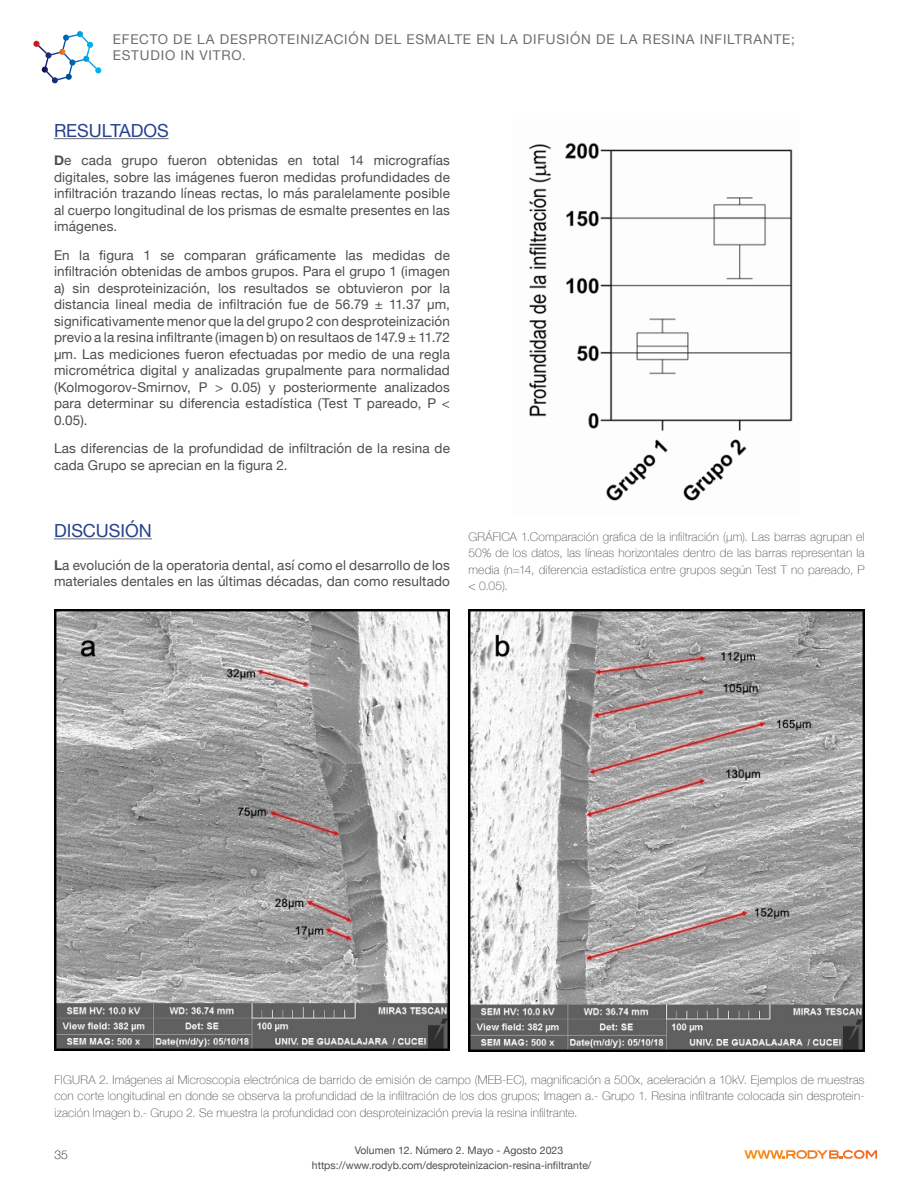
<style>
.page{position:relative;width:918px;height:1188px;background:#fff}
.page>*{position:absolute;margin:0;border:0;box-sizing:border-box;transform-origin:0 0}
.t1{font:18px "Helvetica Neue";color:#25408f}
.t2{font:13.5px/16.5px "Helvetica Neue";letter-spacing:.01em;color:#4d4d4f;text-align:justify}
.t3{font:13.5px/16.5px "Helvetica Neue";letter-spacing:.06em;color:#6d6e71}
.t4{font:100 12px/16.5px "Helvetica Neue";letter-spacing:.015em;color:#4d4d4f;text-align:justify}
.t5{font:100 12px "Helvetica Neue";color:#000}
.t6{font:10.5px/14.2px "Helvetica Neue";color:#4d4d4f}
.s1{font-weight:700}
</style>
<div class="page">
<svg style="left:33px;top:31px;width:69px;height:53px"></svg>
<svg style="left:744px;top:1150px;width:133px;height:9px"></svg>
<hr style="left:54px;top:138px;width:115px;height:1px;background:#6d6e71">
<hr style="left:54px;top:538px;width:98px;height:1px;background:#6d6e71">
<img style="left:529px;top:142px;width:264px;height:359px">
<img style="left:55px;top:610px;width:395px;height:440px">
<img style="left:469px;top:610px;width:396px;height:441px">
<p class="t3" style="left:113px;top:32px;width:683px">EFECTO DE LA DESPROTEINIZACIÓN DEL ESMALTE EN LA DIFUSIÓN DE LA RESINA INFILTRANTE;<br>ESTUDIO IN VITRO.</p>
<h1 class="t1" style="left:54px;top:117px;width:116px">RESULTADOS</h1>
<p class="t2" style="left:54px;top:153px;width:397px"><span class="s1">D</span>e cada grupo fueron obtenidas en total 14 micrografías digitales, sobre las imágenes fueron medidas profundidades de infiltración trazando líneas rectas, lo más paralelamente posible al cuerpo longitudinal de los prismas de esmalte presentes en las imágenes.</p>
<p class="t2" style="left:54px;top:248px;width:398px">En la figura 1 se comparan gráficamente las medidas de infiltración obtenidas de ambos grupos. Para el grupo 1 (imagen a) sin desproteinización, los resultados se obtuvieron por la distancia lineal media de infiltración fue de 56.79 ± 11.37 µm, significativamente menor que la del grupo 2 con desproteinización previo a la resina infiltrante (imagen b) on resultaos de 147.9 ± 11.72 µm. Las mediciones fueron efectuadas por medio de una regla micrométrica digital y analizadas grupalmente para normalidad (Kolmogorov-Smirnov, P &gt; 0.05) y posteriormente analizados para determinar su diferencia estadística (Test T pareado, P &lt; 0.05).</p>
<p class="t2" style="left:54px;top:441px;width:397px">Las diferencias de la profundidad de infiltración de la resina de cada Grupo se aprecian en la figura 2.</p>
<h1 class="t1" style="left:54px;top:518px;width:99px">DISCUSIÓN</h1>
<p class="t2" style="left:54px;top:557px;width:397px"><span class="s1">L</span>a evolución de la operatoria dental, así como el desarrollo de los materiales dentales en las últimas décadas, dan como resultado</p>
<p class="t4" style="left:469px;top:528px;width:398px">GRÁFICA 1.Comparación grafica de la infiltración (µm). Las barras agrupan el 50% de los datos, las líneas horizontales dentro de las barras representan la media (n=14, diferencia estadística entre grupos según Test T no pareado, P &lt; 0.05).</p>
<p class="t4" style="left:55px;top:1070px;width:812px">FIGURA 2. Imágenes al Microscopia electrónica de barrido de emisión de campo (MEB-EC), magnificación a 500x, aceleración a 10kV. Ejemplos de muestras con corte longitudinal en donde se observa la profundidad de la infiltración de los dos grupos; Imagen a.- Grupo 1. Resina infiltrante colocada sin desprotein&shy;ización Imagen b.- Grupo 2. Se muestra la profundidad con desproteinización previa la resina infiltrante.</p>
<p class="t5" style="left:55px;top:1145px;width:15px">35</p>
<p class="t6" style="left:312px;top:1144px;width:281px;text-indent:43px">Volumen 12. Número 2. Mayo - Agosto 2023 https://www.rodyb.com/desproteinizacion-resina-infiltrante/</p>
</div>
